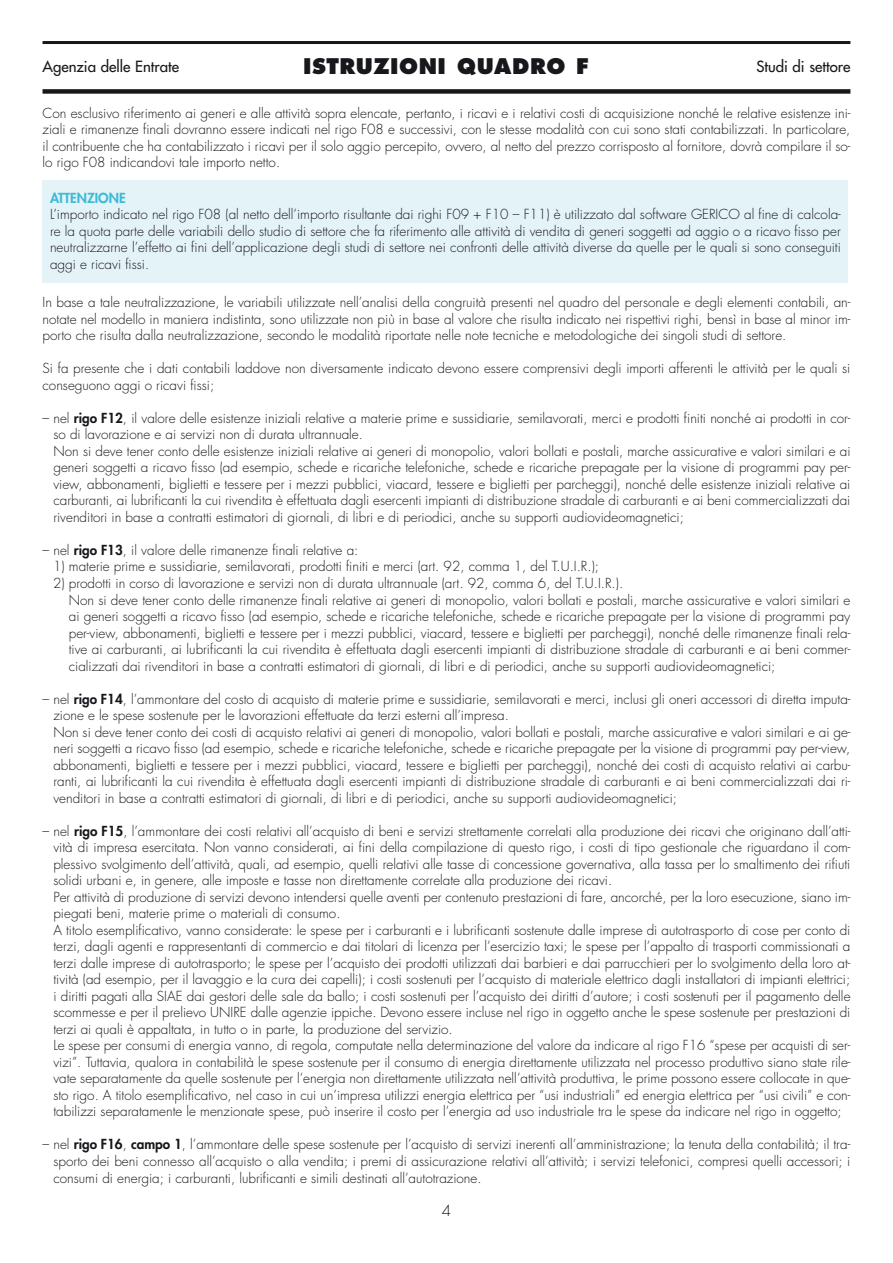
<style>
.page{position:relative;width:893px;height:1263px;background:#fff}
.page>*{position:absolute;margin:0;border:0;box-sizing:border-box;transform-origin:0 0}
.t1{font:800 21px "Futura";letter-spacing:.025em;color:#1a171c}
.t2{font:15px "Futura";color:#1a171c}
.t3{font:300 15px "Futura";color:#1a171c}
.t4{font:300 13.5px/16.5px "Futura";color:#1a171c}
.t5{font:800 13.5px "Futura";color:#3cbbd6}
.s1{font-weight:800}
</style>
<div class="page">
<div style="left:43px;top:181px;width:805px;height:102px;background:#e3f3f7"></div>
<div style="left:43px;top:89px;width:807px;height:5px;background:#1a171c"></div>
<hr style="left:43px;top:41px;width:807px;height:3px;background:#1a171c">
<p class="t2" style="left:43px;top:59px;width:138px">Agenzia delle Entrate</p>
<h1 class="t1" style="left:303px;top:57px;width:287px">ISTRUZIONI QUADRO F</h1>
<p class="t2" style="left:756px;top:59px;width:96px">Studi di settore</p>
<p class="t4" style="left:43px;top:106px;width:809px;text-align:justify">Con esclusivo riferimento ai generi e alle attività sopra elencate, pertanto, i ricavi e i relativi costi di acquisizione nonché le relative esistenze ini&shy;ziali e rimanenze finali dovranno essere indicati nel rigo F08 e successivi, con le stesse modalità con cui sono stati contabilizzati. In particolare, il contribuente che ha contabilizzato i ricavi per il solo aggio percepito, ovvero, al netto del prezzo corrisposto al fornitore, dovrà compilare il so&shy;lo rigo F08 indicandovi tale importo netto.</p>
<p class="t5" style="left:50px;top:192px;width:77px">ATTENZIONE</p>
<p class="t4" style="left:50px;top:207px;width:792px;text-align:justify">L’importo indicato nel rigo F08 (al netto dell’importo risultante dai righi F09 + F10 – F11) è utilizzato dal software GERICO al fine di calcola&shy;re la quota parte delle variabili dello studio di settore che fa riferimento alle attività di vendita di generi soggetti ad aggio o a ricavo fisso per neutralizzarne l’effetto ai fini dell’applicazione degli studi di settore nei confronti delle attività diverse da quelle per le quali si sono conseguiti aggi e ricavi fissi.</p>
<p class="t4" style="left:43px;top:295px;width:809px;text-align:justify">In base a tale neutralizzazione, le variabili utilizzate nell’analisi della congruità presenti nel quadro del personale e degli elementi contabili, an&shy;notate nel modello in maniera indistinta, sono utilizzate non più in base al valore che risulta indicato nei rispettivi righi, bensì in base al minor im&shy;porto che risulta dalla neutralizzazione, secondo le modalità riportate nelle note tecniche e metodologiche dei singoli studi di settore.</p>
<p class="t4" style="left:43px;top:361px;width:809px">Si fa presente che i dati contabili laddove non diversamente indicato devono essere comprensivi degli importi afferenti le attività per le quali si conseguono aggi o ricavi fissi;</p>
<p class="t4" style="left:53px;top:411px;width:799px;text-indent:-11px">– nel <span class="s1">rigo F12</span>, il valore delle esistenze iniziali relative a materie prime e sussidiarie, semilavorati, merci e prodotti finiti nonché ai prodotti in cor&shy;so di lavorazione e ai servizi non di durata ultrannuale.<br>Non si deve tener conto delle esistenze iniziali relative ai generi di monopolio, valori bollati e postali, marche assicurative e valori similari e ai generi soggetti a ricavo fisso (ad esempio, schede e ricariche telefoniche, schede e ricariche prepagate per la visione di programmi pay per&shy;view, abbonamenti, biglietti e tessere per i mezzi pubblici, viacard, tessere e biglietti per parcheggi), nonché delle esistenze iniziali relative ai carburanti, ai lubrificanti la cui rivendita è effettuata dagli esercenti impianti di distribuzione stradale di carburanti e ai beni commercializzati dai rivenditori in base a contratti estimatori di giornali, di libri e di periodici, anche su supporti audiovideomagnetici;</p>
<p class="t4" style="left:43px;top:543px;width:317px">– nel <span class="s1">rigo F13</span>, il valore delle rimanenze finali relative a:</p>
<p class="t4" style="left:53px;top:559px;width:547px">1) materie prime e sussidiarie, semilavorati, prodotti finiti e merci (art. 92, comma 1, del T.U.I.R.);</p>
<p class="t4" style="left:69px;top:576px;width:783px;text-indent:-16px">2) prodotti in corso di lavorazione e servizi non di durata ultrannuale (art. 92, comma 6, del T.U.I.R.).<br>Non si deve tener conto delle rimanenze finali relative ai generi di monopolio, valori bollati e postali, marche assicurative e valori similari e ai generi soggetti a ricavo fisso (ad esempio, schede e ricariche telefoniche, schede e ricariche prepagate per la visione di programmi pay per-view, abbonamenti, biglietti e tessere per i mezzi pubblici, viacard, tessere e biglietti per parcheggi), nonché delle rimanenze finali rela&shy;tive ai carburanti, ai lubrificanti la cui rivendita è effettuata dagli esercenti impianti di distribuzione stradale di carburanti e ai beni commer&shy;cializzati dai rivenditori in base a contratti estimatori di giornali, di libri e di periodici, anche su supporti audiovideomagnetici;</p>
<p class="t4" style="left:53px;top:691px;width:799px;text-indent:-11px">– nel <span class="s1">rigo F14</span>, l’ammontare del costo di acquisto di materie prime e sussidiarie, semilavorati e merci, inclusi gli oneri accessori di diretta imputa&shy;zione e le spese sostenute per le lavorazioni effettuate da terzi esterni all’impresa.<br>Non si deve tener conto dei costi di acquisto relativi ai generi di monopolio, valori bollati e postali, marche assicurative e valori similari e ai ge&shy;neri soggetti a ricavo fisso (ad esempio, schede e ricariche telefoniche, schede e ricariche prepagate per la visione di programmi pay per-view, abbonamenti, biglietti e tessere per i mezzi pubblici, viacard, tessere e biglietti per parcheggi), nonché dei costi di acquisto relativi ai carbu&shy;ranti, ai lubrificanti la cui rivendita è effettuata dagli esercenti impianti di distribuzione stradale di carburanti e ai beni commercializzati dai ri&shy;venditori in base a contratti estimatori di giornali, di libri e di periodici, anche su supporti audiovideomagnetici;</p>
<p class="t4" style="left:53px;top:824px;width:799px;text-indent:-11px">– nel <span class="s1">rigo F15</span>, l’ammontare dei costi relativi all’acquisto di beni e servizi strettamente correlati alla produzione dei ricavi che originano dall’atti&shy;vità di impresa esercitata. Non vanno considerati, ai fini della compilazione di questo rigo, i costi di tipo gestionale che riguardano il com&shy;plessivo svolgimento dell’attività, quali, ad esempio, quelli relativi alle tasse di concessione governativa, alla tassa per lo smaltimento dei rifiuti solidi urbani e, in genere, alle imposte e tasse non direttamente correlate alla produzione dei ricavi.<br>Per attività di produzione di servizi devono intendersi quelle aventi per contenuto prestazioni di fare, ancorché, per la loro esecuzione, siano im&shy;piegati beni, materie prime o materiali di consumo.<br>A titolo esemplificativo, vanno considerate: le spese per i carburanti e i lubrificanti sostenute dalle imprese di autotrasporto di cose per conto di terzi, dagli agenti e rappresentanti di commercio e dai titolari di licenza per l’esercizio taxi; le spese per l’appalto di trasporti commissionati a terzi dalle imprese di autotrasporto; le spese per l’acquisto dei prodotti utilizzati dai barbieri e dai parrucchieri per lo svolgimento della loro at&shy;tività (ad esempio, per il lavaggio e la cura dei capelli); i costi sostenuti per l’acquisto di materiale elettrico dagli installatori di impianti elettrici; i diritti pagati alla SIAE dai gestori delle sale da ballo; i costi sostenuti per l’acquisto dei diritti d’autore; i costi sostenuti per il pagamento delle scommesse e per il prelievo UNIRE dalle agenzie ippiche. Devono essere incluse nel rigo in oggetto anche le spese sostenute per prestazioni di terzi ai quali è appaltata, in tutto o in parte, la produzione del servizio.<br>Le spese per consumi di energia vanno, di regola, computate nella determinazione del valore da indicare al rigo F16 “spese per acquisti di ser&shy;vizi”. Tuttavia, qualora in contabilità le spese sostenute per il consumo di energia direttamente utilizzata nel processo produttivo siano state rile&shy;vate separatamente da quelle sostenute per l’energia non direttamente utilizzata nell’attività produttiva, le prime possono essere collocate in que&shy;sto rigo. A titolo esemplificativo, nel caso in cui un’impresa utilizzi energia elettrica per “usi industriali” ed energia elettrica per “usi civili” e con&shy;tabilizzi separatamente le menzionate spese, può inserire il costo per l’energia ad uso industriale tra le spese da indicare nel rigo in oggetto;</p>
<p class="t4" style="left:53px;top:1137px;width:799px;text-align:justify;text-indent:-11px">– nel <span class="s1">rigo F16</span>, <span class="s1">campo 1</span>, l’ammontare delle spese sostenute per l’acquisto di servizi inerenti all’amministrazione; la tenuta della contabilità; il tra&shy;sporto dei beni connesso all’acquisto o alla vendita; i premi di assicurazione relativi all’attività; i servizi telefonici, compresi quelli accessori; i consumi di energia; i carburanti, lubrificanti e simili destinati all’autotrazione.</p>
<p class="t3" style="left:442px;top:1204px;width:11px">4</p>
</div>
